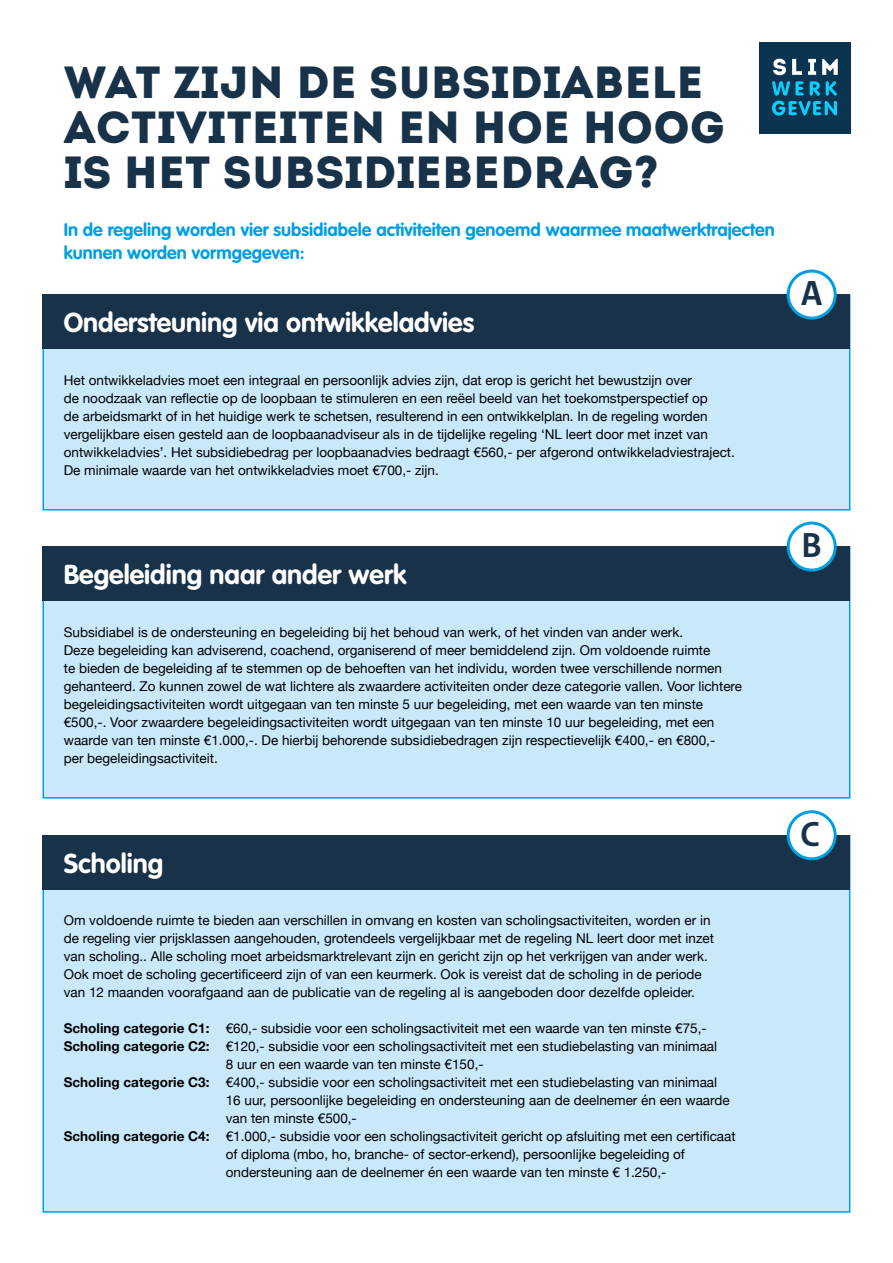
<style>
.page{position:relative;width:893px;height:1263px;background:#fff}
.page>*{position:absolute;margin:0;border:0;box-sizing:border-box;transform-origin:0 0}
.t1{font:45px/45px "Intro";color:#173249}
.t2{font:700 36.45px "Rijksoverheid Sans Heading";color:#173249}
.t3{font:700 27px "VAG Rounded Std";color:#fff}
.t4{font:700 18px/22.5px "VAG Rounded Std";color:#009fe3}
.t5{font:13.5px/18px "Helvetica Neue";color:#000}
.s1{font-weight:700}
</style>
<div class="page">
<div style="left:43px;top:295px;width:807px;height:216px;background:#c9e9fb;border:2px solid #009fe3"></div>
<div style="left:43px;top:547px;width:807px;height:252px;background:#c9e9fb;border:2px solid #009fe3"></div>
<div style="left:43px;top:835px;width:807px;height:378px;background:#c9e9fb;border:2px solid #009fe3"></div>
<div style="left:43px;top:295px;width:807px;height:54px;background:#173249"></div>
<div style="left:43px;top:547px;width:807px;height:54px;background:#173249"></div>
<div style="left:43px;top:835px;width:807px;height:54px;background:#173249"></div>
<div style="left:788px;top:271px;width:47px;height:47px;background:#fff;border-radius:50%"></div>
<div style="left:787px;top:270px;width:50px;height:50px;border:3px solid #009fe3;border-radius:50%"></div>
<div style="left:788px;top:523px;width:47px;height:47px;background:#fff;border-radius:50%"></div>
<div style="left:787px;top:522px;width:50px;height:50px;border:3px solid #009fe3;border-radius:50%"></div>
<div style="left:788px;top:812px;width:47px;height:47px;background:#fff;border-radius:50%"></div>
<div style="left:787px;top:810px;width:50px;height:50px;border:3px solid #009fe3;border-radius:50%"></div>
<div style="left:759px;top:43px;width:91px;height:91px;background:#0b3450"></div>
<svg style="left:772px;top:58px;width:66px;height:58px"></svg>
<h1 class="t1" style="left:64px;top:59px;width:663px">WAT ZIJN DE SUBSIDIABELE<br>ACTIVITEITEN EN HOE HOOG<br>IS HET SUBSIDIEBEDRAG?</h1>
<h3 class="t4" style="left:64px;top:219px;width:712px">In de regeling worden vier subsidiabele activiteiten genoemd waarmee maatwerktrajecten kunnen worden vormgegeven:</h3>
<h3 class="t3" style="left:64px;top:307px;width:412px">Ondersteuning via ontwikkeladvies</h3>
<p class="t5" style="left:64px;top:371px;width:673px">Het ontwikkeladvies moet een integraal en persoonlijk advies zijn, dat erop is gericht het bewustzijn over<br>de noodzaak van reflectie op de loopbaan te stimuleren en een reëel beeld van het toekomstperspectief op<br>de arbeidsmarkt of in het huidige werk te schetsen, resulterend in een ontwikkelplan. In de regeling worden vergelijkbare eisen gesteld aan de loopbaanadviseur als in de tijdelijke regeling ‘NL leert door met inzet van ontwikkeladvies’. Het subsidiebedrag per loopbaanadvies bedraagt €560,- per afgerond ontwikkeladviestraject.<br>De minimale waarde van het ontwikkeladvies moet €700,- zijn.</p>
<h3 class="t3" style="left:64px;top:559px;width:344px">Begeleiding naar ander werk</h3>
<p class="t5" style="left:64px;top:623px;width:680px">Subsidiabel is de ondersteuning en begeleiding bij het behoud van werk, of het vinden van ander werk.<br>Deze begeleiding kan adviserend, coachend, organiserend of meer bemiddelend zijn. Om voldoende ruimte<br>te bieden de begeleiding af te stemmen op de behoeften van het individu, worden twee verschillende normen gehanteerd. Zo kunnen zowel de wat lichtere als zwaardere activiteiten onder deze categorie vallen. Voor lichtere begeleidingsactiviteiten wordt uitgegaan van ten minste 5 uur begeleiding, met een waarde van ten minste €500,-. Voor zwaardere begeleidingsactiviteiten wordt uitgegaan van ten minste 10 uur begeleiding, met een waarde van ten minste €1.000,-. De hierbij behorende subsidiebedragen zijn respectievelijk €400,- en €800,-<br>per begeleidingsactiviteit.</p>
<h3 class="t3" style="left:64px;top:847px;width:101px">Scholing</h3>
<p class="t5" style="left:64px;top:911px;width:652px">Om voldoende ruimte te bieden aan verschillen in omvang en kosten van scholingsactiviteiten, worden er in de regeling vier prijsklassen aangehouden, grotendeels vergelijkbaar met de regeling NL leert door met inzet van scholing.. Alle scholing moet arbeidsmarktrelevant zijn en gericht zijn op het verkrijgen van ander werk.<br>Ook moet de scholing gecertificeerd zijn of van een keurmerk. Ook is vereist dat de scholing in de periode van 12 maanden voorafgaand aan de publicatie van de regeling al is aangeboden door dezelfde opleider.</p>
<p class="t5" style="left:64px;top:1019px;width:644px"><span class="s1">Scholing categorie C1:</span> €60,- subsidie voor een scholingsactiviteit met een waarde van ten minste €75,-</p>
<p class="t5" style="left:64px;top:1037px;width:655px"><span class="s1">Scholing categorie C2:</span> €120,- subsidie voor een scholingsactiviteit met een studiebelasting van minimaal</p>
<p class="t5" style="left:226px;top:1055px;width:259px">8 uur en een waarde van ten minste €150,-</p>
<p class="t5" style="left:64px;top:1073px;width:655px"><span class="s1">Scholing categorie C3:</span> €400,- subsidie voor een scholingsactiviteit met een studiebelasting van minimaal</p>
<p class="t5" style="left:226px;top:1091px;width:505px">16 uur, persoonlijke begeleiding en ondersteuning aan de deelnemer én een waarde</p>
<p class="t5" style="left:226px;top:1109px;width:133px">van ten minste €500,-</p>
<p class="t5" style="left:64px;top:1127px;width:673px"><span class="s1">Scholing categorie C4:</span> €1.000,- subsidie voor een scholingsactiviteit gericht op afsluiting met een certificaat</p>
<p class="t5" style="left:226px;top:1145px;width:461px">of diploma (mbo, ho, branche- of sector-erkend), persoonlijke begeleiding of</p>
<p class="t5" style="left:226px;top:1163px;width:442px">ondersteuning aan de deelnemer én een waarde van ten minste € 1.250,-</p>
<h2 class="t2" style="left:801px;top:273px;width:23px">A</h2>
<h2 class="t2" style="left:801px;top:525px;width:22px">B</h2>
<h2 class="t2" style="left:800px;top:813px;width:20px">C</h2>
</div>
